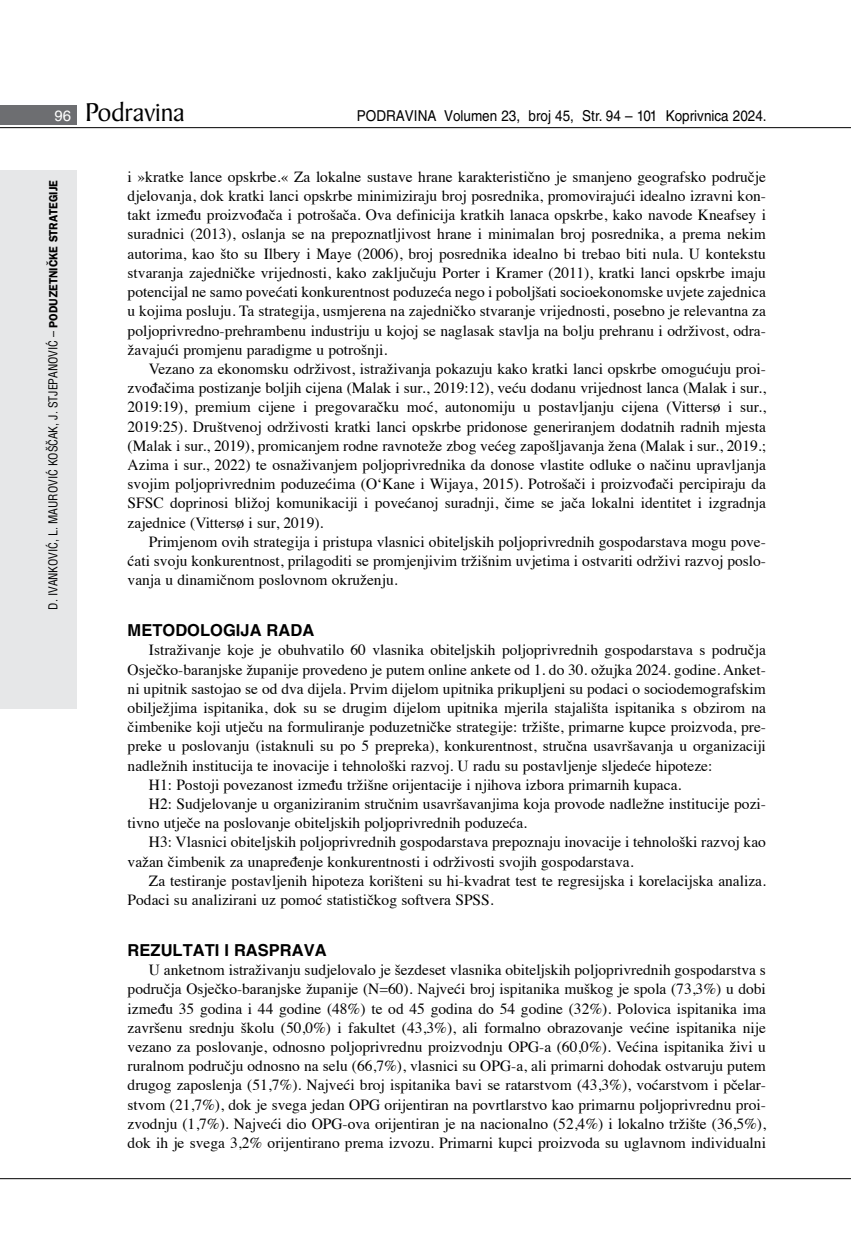
<style>
.page{position:relative;width:851px;height:1234px;background:#fff}
.page>*{position:absolute;margin:0;border:0;box-sizing:border-box;transform-origin:0 0}
.t1{font:27.6px "Baker Signet BT";color:#000}
.t2{font:700 16.5px "Helvetica LT Skin 29";color:#000}
.t3{font:15.45px/19.2px "Times";color:#000;text-align:justify}
.t4{font:15px "Helvetica LT Skin 29";color:#000;scale:.9 1}
.t5{font:condensed 12px "Helvetica LT Skin 29";letter-spacing:-.005em;color:#000}
.s1{font-family:"Helvetica LT Skin 29";font-size:15px;color:#fff}
.s2{font-family:"ITC Franklin Gothic Skin 29";font-weight:600;font-stretch:normal}
</style>
<div class="page">
<div style="left:0;top:170px;width:77px;height:538px;background:#e6e7e8"></div>
<div style="left:0;top:105px;width:77px;height:19px;background:#6d6e71"></div>
<hr style="left:0;top:127px;width:850px;height:1px;background:#000">
<hr style="left:0;top:1177px;width:850px;height:1px;background:#000">
<h1 class="t1" style="left:55px;top:95px;width:131px"><span class="s1">96</span> Podravina</h1>
<p class="t4" style="left:357px;top:107px;width:457px">PODRAVINA Volumen 23, broj 45, Str. 94 – 101 Koprivnica 2024.</p>
<p class="t5" style="left:46px;top:609px;width:431px;rotate:-90deg">D. IVANKOVIĆ, L. MAUROVIĆ KOŠČAK, J. STJEPANOVIĆ – <span class="s2">PODUZETNIČKE STRATEGIJE</span></p>
<p class="t3" style="left:128px;top:166px;width:639px">i »kratke lance opskrbe.« Za lokalne sustave hrane karakteristično je smanjeno geografsko područje djelovanja, dok kratki lanci opskrbe minimiziraju broj posrednika, promovirajući idealno izravni kon&shy;takt između proizvođača i potrošača. Ova definicija kratkih lanaca opskrbe, kako navode Kneafsey i suradnici (2013), oslanja se na prepoznatljivost hrane i minimalan broj posrednika, a prema nekim autorima, kao što su Ilbery i Maye (2006), broj posrednika idealno bi trebao biti nula. U kontekstu stvaranja zajedničke vrijednosti, kako zaključuju Porter i Kramer (2011), kratki lanci opskrbe imaju potencijal ne samo povećati konkurentnost poduzeća nego i poboljšati socioekonomske uvjete zajednica u kojima posluju. Ta strategija, usmjerena na zajedničko stvaranje vrijednosti, posebno je relevantna za poljoprivredno-prehrambenu industriju u kojoj se naglasak stavlja na bolju prehranu i održivost, odra&shy;žavajući promjenu paradigme u potrošnji.</p>
<p class="t3" style="left:128px;top:358px;width:639px;text-indent:21px">Vezano za ekonomsku održivost, istraživanja pokazuju kako kratki lanci opskrbe omogućuju proi&shy;zvođačima postizanje boljih cijena (Malak i sur., 2019:12), veću dodanu vrijednost lanca (Malak i sur., 2019:19), premium cijene i pregovaračku moć, autonomiju u postavljanju cijena (Vittersø i sur., 2019:25). Društvenoj održivosti kratki lanci opskrbe pridonose generiranjem dodatnih radnih mjesta (Malak i sur., 2019), promicanjem rodne ravnoteže zbog većeg zapošljavanja žena (Malak i sur., 2019.; Azima i sur., 2022) te osnaživanjem poljoprivrednika da donose vlastite odluke o načinu upravljanja svojim poljoprivrednim poduzećima (O‘Kane i Wijaya, 2015). Potrošači i proizvođači percipiraju da SFSC doprinosi bližoj komunikaciji i povećanoj suradnji, čime se jača lokalni identitet i izgradnja zajednice (Vittersø i sur, 2019).</p>
<p class="t3" style="left:128px;top:530px;width:639px;text-indent:21px">Primjenom ovih strategija i pristupa vlasnici obiteljskih poljoprivrednih gospodarstava mogu pove&shy;ćati svoju konkurentnost, prilagoditi se promjenjivim tržišnim uvjetima i ostvariti održivi razvoj poslo&shy;vanja u dinamičnom poslovnom okruženju.</p>
<p class="t2" style="left:128px;top:620px;width:188px">METODOLOGIJA RADA</p>
<p class="t3" style="left:149px;top:639px;width:618px">Istraživanje koje je obuhvatilo 60 vlasnika obiteljskih poljoprivrednih gospodarstava s područja</p>
<p class="t3" style="left:128px;top:658px;width:639px">Osječko-baranjske županije provedeno je putem online ankete od 1. do 30. ožujka 2024. godine. Anket-</p>
<p class="t3" style="left:128px;top:677px;width:639px">ni upitnik sastojao se od dva dijela. Prvim dijelom upitnika prikupljeni su podaci o sociodemografskim</p>
<p class="t3" style="left:128px;top:696px;width:639px">obilježjima ispitanika, dok su se drugim dijelom upitnika mjerila stajališta ispitanika s obzirom na</p>
<p class="t3" style="left:128px;top:716px;width:639px">čimbenike koji utječu na formuliranje poduzetničke strategije: tržište, primarne kupce proizvoda, pre-</p>
<p class="t3" style="left:128px;top:735px;width:639px">preke u poslovanju (istaknuli su po 5 prepreka), konkurentnost, stručna usavršavanja u organizaciji</p>
<p class="t3" style="left:128px;top:754px;width:586px">nadležnih institucija te inovacije i tehnološki razvoj. U radu su postavljenje sljedeće hipoteze:</p>
<p class="t3" style="left:149px;top:773px;width:534px">H1: Postoji povezanost između tržišne orijentacije i njihova izbora primarnih kupaca.</p>
<p class="t3" style="left:149px;top:792px;width:618px">H2: Sudjelovanje u organiziranim stručnim usavršavanjima koja provode nadležne institucije pozi-</p>
<p class="t3" style="left:128px;top:812px;width:401px">tivno utječe na poslovanje obiteljskih poljoprivrednih poduzeća.</p>
<p class="t3" style="left:149px;top:831px;width:618px">H3: Vlasnici obiteljskih poljoprivrednih gospodarstava prepoznaju inovacije i tehnološki razvoj kao</p>
<p class="t3" style="left:128px;top:850px;width:507px">važan čimbenik za unapređenje konkurentnosti i održivosti svojih gospodarstava.</p>
<p class="t3" style="left:149px;top:869px;width:618px">Za testiranje postavljenih hipoteza korišteni su hi-kvadrat test te regresijska i korelacijska analiza.</p>
<p class="t3" style="left:128px;top:888px;width:367px">Podaci su analizirani uz pomoć statističkog softvera SPSS.</p>
<p class="t2" style="left:128px;top:939px;width:200px">REZULTATI I RASPRAVA</p>
<p class="t3" style="left:128px;top:958px;width:639px;text-indent:21px">U anketnom istraživanju sudjelovalo je šezdeset vlasnika obiteljskih poljoprivrednih gospodarstva s područja Osječko-baranjske županije (N=60). Najveći broj ispitanika muškog je spola (73,3%) u dobi između 35 godina i 44 godine (48%) te od 45 godina do 54 godine (32%). Polovica ispitanika ima završenu srednju školu (50,0%) i fakultet (43,3%), ali formalno obrazovanje većine ispitanika nije vezano za poslovanje, odnosno poljoprivrednu proizvodnju OPG-a (60,0%). Većina ispitanika živi u ruralnom području odnosno na selu (66,7%), vlasnici su OPG-a, ali primarni dohodak ostvaruju putem drugog zaposlenja (51,7%). Najveći broj ispitanika bavi se ratarstvom (43,3%), voćarstvom i pčelar&shy;stvom (21,7%), dok je svega jedan OPG orijentiran na povrtlarstvo kao primarnu poljoprivrednu proi&shy;zvodnju (1,7%). Najveći dio OPG-ova orijentiran je na nacionalno (52,4%) i lokalno tržište (36,5%), dok ih je svega 3,2% orijentirano prema izvozu. Primarni kupci proizvoda su uglavnom individualni</p>
</div>
